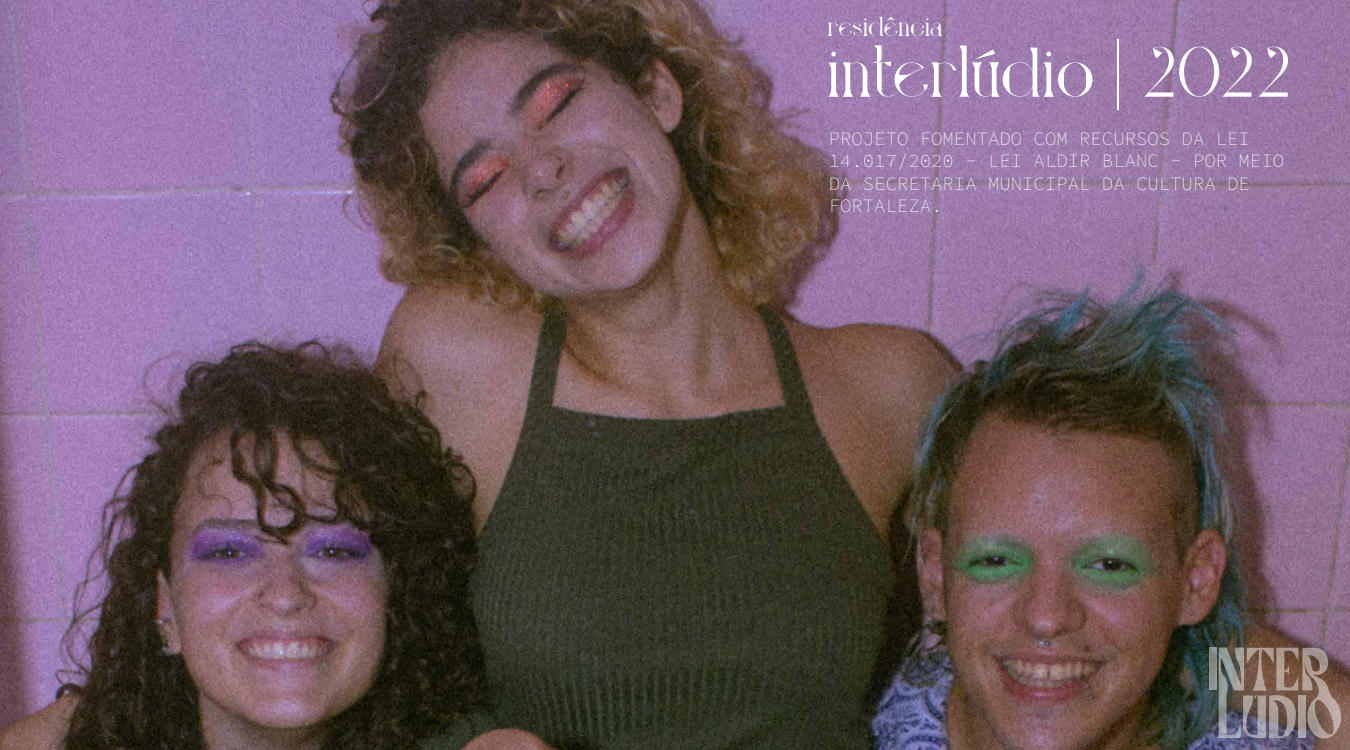
<style>
.page{position:relative;width:1350px;height:750px;background:#fff}
.page>*{position:absolute;margin:0;border:0;box-sizing:border-box;transform-origin:0 0}
.t1{font:71.25px "Kousis";color:#fff}
.t2{font:27.75px "Kousis";color:#fff}
.t3{font:18.75px/22.5px "Source Code Variable";color:#fff}
</style>
<div class="page">
<img style="left:0;top:0;width:1350px;height:750px">
<svg style="left:1209px;top:648px;width:7px;height:42px"></svg>
<svg style="left:1219px;top:648px;width:122px;height:90px"></svg>
<h2 class="t2" style="left:828px;top:9px;width:117px">residência</h2>
<h1 class="t1" style="left:827px;top:30px;width:466px">interlúdio | 2022</h1>
<p class="t3" style="left:829px;top:128px;width:457px">PROJETO FOMENTADO COM RECURSOS DA LEI<br>14.017/2020 - LEI ALDIR BLANC - POR MEIO<br>DA SECRETARIA MUNICIPAL DA CULTURA DE<br>FORTALEZA.</p>
</div>
